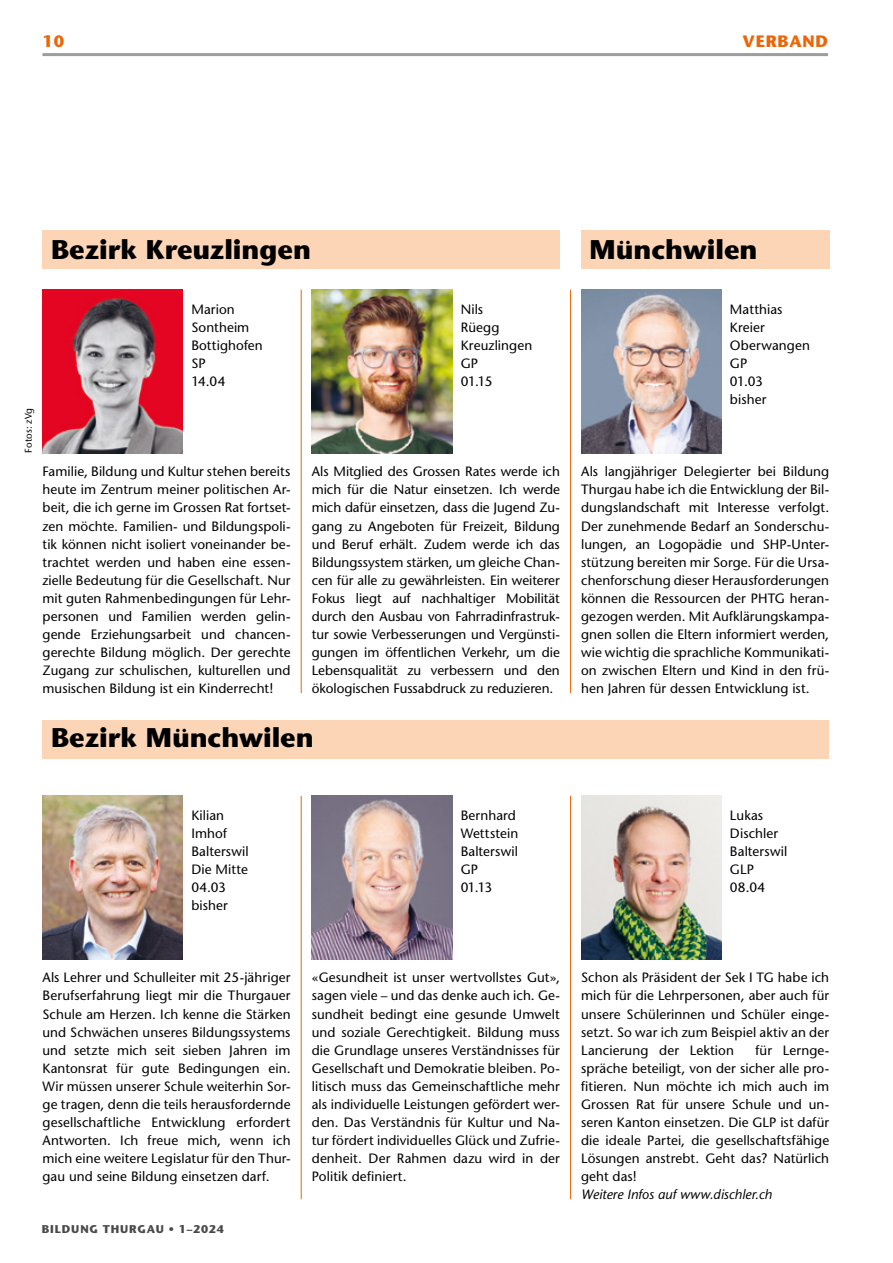
<style>
.page{position:relative;width:893px;height:1263px;background:#fff}
.page>*{position:absolute;margin:0;border:0;box-sizing:border-box;transform-origin:0 0}
.t1{font:700 27px "Stone Sans Std";color:#000}
.t2{font:700 16.5px "Stone Sans Std";letter-spacing:.05em;color:#ec6608}
.t3{font:500 13.5px/18.1px "Stone Sans Std";letter-spacing:.005em;color:#000;text-align:justify}
.t4{font:italic 500 13.5px "Stone Sans Std";color:#000}
.t5{font:700 11.25px "Stone Sans Std";letter-spacing:.075em;color:#4a4a49}
.t6{font:500 9.75px "Stone Sans Std";letter-spacing:.01em;color:#000}
</style>
<div class="page">
<hr style="left:42px;top:53px;width:786px;height:3px;background:#9d9d9c">
<img style="left:43px;top:290px;width:140px;height:163px">
<img style="left:43px;top:796px;width:140px;height:163px">
<img style="left:312px;top:290px;width:140px;height:163px">
<hr style="left:301px;top:290px;width:1px;height:403px;background:#ec6608">
<hr style="left:570px;top:290px;width:1px;height:403px;background:#ec6608">
<img style="left:581px;top:290px;width:140px;height:163px">
<img style="left:581px;top:796px;width:140px;height:163px">
<img style="left:312px;top:796px;width:140px;height:163px">
<div style="left:43px;top:231px;width:517px;height:38px;background:#fcd5b7"></div>
<div style="left:581px;top:231px;width:248px;height:38px;background:#fcd5b7"></div>
<div style="left:43px;top:720px;width:786px;height:39px;background:#fcd5b7"></div>
<hr style="left:301px;top:796px;width:1px;height:403px;background:#ec6608">
<hr style="left:570px;top:796px;width:1px;height:403px;background:#ec6608">
<p class="t2" style="left:42px;top:31px;width:23px">10</p>
<p class="t2" style="left:743px;top:31px;width:87px">VERBAND</p>
<h1 class="t1" style="left:51px;top:234px;width:261px">Bezirk Kreuzlingen</h1>
<h1 class="t1" style="left:590px;top:234px;width:169px">Münchwilen</h1>
<p class="t3" style="left:191px;top:300px;width:73px;text-align:left">Marion<br>Sontheim<br>Bottighofen<br>SP<br>14.04</p>
<p class="t6" style="left:23px;top:453px;width:47px;rotate:-90deg">Fotos: zVg</p>
<p class="t3" style="left:43px;top:462px;width:250px">Familie, Bildung und Kultur stehen bereits heute im Zentrum meiner politischen Ar&shy;beit, die ich gerne im Grossen Rat fortset&shy;zen möchte. Familien- und Bildungspoli&shy;tik können nicht isoliert voneinander be&shy;trachtet werden und haben eine essen&shy;zielle Bedeutung für die Gesellschaft. Nur mit guten Rahmenbedingungen für Lehr&shy;personen und Familien werden gelin&shy;gende Erziehungsarbeit und chancen&shy;gerechte Bildung möglich. Der gerechte Zugang zur schulischen, kulturellen und musischen Bildung ist ein Kinderrecht!</p>
<p class="t3" style="left:461px;top:300px;width:73px;text-align:left">Nils<br>Rüegg<br>Kreuzlingen<br>GP<br>01.15</p>
<p class="t3" style="left:312px;top:462px;width:250px">Als Mitglied des Grossen Rates werde ich mich für die Natur einsetzen. Ich werde mich dafür einsetzen, dass die Jugend Zu&shy;gang zu Angeboten für Freizeit, Bildung und Beruf erhält. Zudem werde ich das Bildungssystem stärken, um gleiche Chan&shy;cen für alle zu gewährleisten. Ein weiterer Fokus liegt auf nachhaltiger Mobilität durch den Ausbau von Fahrradinfrastruk&shy;tur sowie Verbesserungen und Vergünsti&shy;gungen im öffentlichen Verkehr, um die Lebensqualität zu verbessern und den ökologischen Fussabdruck zu reduzieren.</p>
<h1 class="t1" style="left:51px;top:722px;width:264px">Bezirk Münchwilen</h1>
<p class="t3" style="left:730px;top:300px;width:82px;text-align:left">Matthias<br>Kreier<br>Oberwangen<br>GP<br>01.03<br>bisher</p>
<p class="t3" style="left:581px;top:462px;width:250px">Als langjähriger Delegierter bei Bildung Thurgau habe ich die Entwicklung der Bil&shy;dungslandschaft mit Interesse verfolgt.<br>Der zunehmende Bedarf an Sonderschu&shy;lungen, an Logopädie und SHP-Unter&shy;stützung bereiten mir Sorge. Für die Ursa&shy;chenforschung dieser Herausforderungen können die Ressourcen der PHTG heran&shy;gezogen werden. Mit Aufklärungskampa&shy;gnen sollen die Eltern informiert werden, wie wichtig die sprachliche Kommunikati&shy;on zwischen Eltern und Kind in den frü&shy;hen Jahren für dessen Entwicklung ist.</p>
<p class="t3" style="left:191px;top:806px;width:59px;text-align:left">Kilian<br>Imhof<br>Balterswil<br>Die Mitte<br>04.03 bisher</p>
<p class="t3" style="left:461px;top:806px;width:59px;text-align:left">Bernhard<br>Wettstein<br>Balterswil<br>GP<br>01.13</p>
<p class="t3" style="left:730px;top:806px;width:59px;text-align:left">Lukas<br>Dischler<br>Balterswil<br>GLP<br>08.04</p>
<p class="t3" style="left:43px;top:968px;width:250px">Als Lehrer und Schulleiter mit 25-jähriger Berufserfahrung liegt mir die Thurgauer Schule am Herzen. Ich kenne die Stärken und Schwächen unseres Bildungssystems und setzte mich seit sieben Jahren im Kantonsrat für gute Bedingungen ein.<br>Wir müssen unserer Schule weiterhin Sor&shy;ge tragen, denn die teils herausfordernde gesellschaftliche Entwicklung erfordert Antworten. Ich freue mich, wenn ich mich eine weitere Legislatur für den Thur&shy;gau und seine Bildung einsetzen darf.</p>
<p class="t5" style="left:42px;top:1222px;width:184px">BILDUNG THURGAU • 1–2024</p>
<p class="t3" style="left:312px;top:968px;width:250px">«Gesundheit ist unser wertvollstes Gut», sagen viele – und das denke auch ich. Ge&shy;sundheit bedingt eine gesunde Umwelt und soziale Gerechtigkeit. Bildung muss die Grundlage unseres Verständnisses für Gesellschaft und Demokratie bleiben. Po&shy;litisch muss das Gemeinschaftliche mehr als individuelle Leistungen gefördert wer&shy;den. Das Verständnis für Kultur und Na&shy;tur fördert individuelles Glück und Zufrie&shy;denheit. Der Rahmen dazu wird in der Politik definiert.</p>
<p class="t3" style="left:581px;top:968px;width:250px">Schon als Präsident der Sek I TG habe ich mich für die Lehrpersonen, aber auch für unsere Schülerinnen und Schüler einge&shy;setzt. So war ich zum Beispiel aktiv an der Lancierung der Lektion</p>
<p class="t3" style="left:581px;top:1041px;width:250px;text-indent:174px">für Lernge&shy;spräche beteiligt, von der sicher alle pro&shy;fitieren. Nun möchte ich mich auch im Grossen Rat für unsere Schule und un&shy;seren Kanton einsetzen. Die GLP ist dafür die ideale Partei, die gesellschaftsfähige Lösungen anstrebt. Geht das? Natürlich geht das!</p>
<p class="t4" style="left:581px;top:1186px;width:192px">Weitere Infos auf www.dischler.ch</p>
</div>
